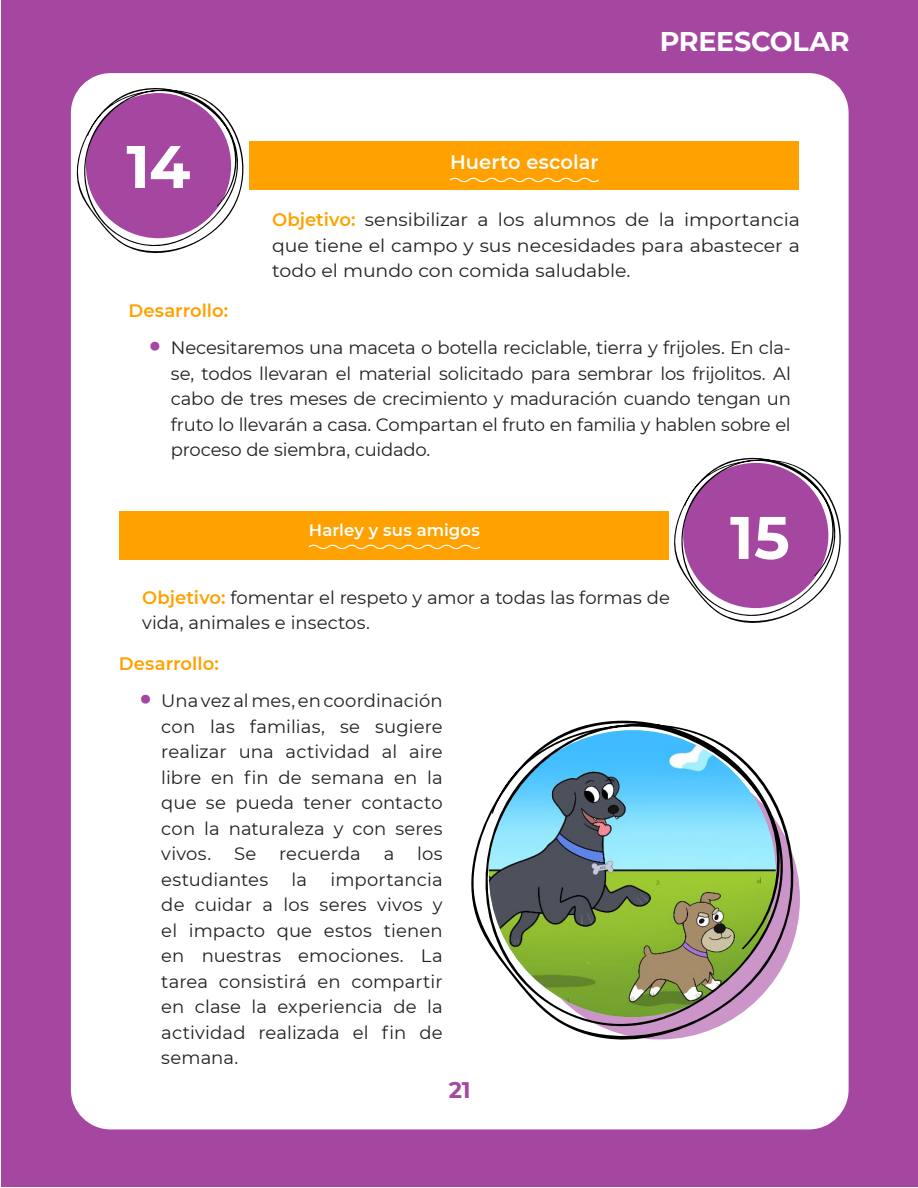
<style>
.page{position:relative;width:918px;height:1188px;background:#fff}
.page>*{position:absolute;margin:0;border:0;box-sizing:border-box;transform-origin:0 0}
.Días{font:700 60px "Montserrat";color:#fff}
.t1{font:700 27px "Montserrat";letter-spacing:-.015em;color:#fff}
.t2{font:700 22.5px "Montserrat";color:#a546a0}
.tituloActividades{font:600 19.5px "Montserrat";letter-spacing:.005em;color:#fff}
.t3{font:18px/25.5px "Montserrat";color:#231f20;text-align:justify}
.t4{font:18px/25.5px "Montserrat";color:#231f20;text-align:justify;scale:1.05 1}
.t5{font:600 18px "Montserrat";letter-spacing:.005em;color:#ffa100}
.tituloActividades-2{font:600 16.5px "Montserrat";letter-spacing:.005em;color:#fff}
.s1{font-weight:600;color:#ffa100}
.s2{font-weight:900;font-size:27px;color:#a546a0}
</style>
<div class="page">
<div style="left:2px;top:1px;width:916px;height:1186px;background:#a546a0"></div>
<div style="left:71px;top:73px;width:778px;height:1056px;background:#fff;border-radius:40px"></div>
<div style="left:119px;top:511px;width:550px;height:49px;background:#ffa100"></div>
<svg style="left:308px;top:544px;width:173px;height:6px"></svg>
<svg style="left:674px;top:457px;width:167px;height:166px"></svg>
<div style="left:249px;top:141px;width:550px;height:49px;background:#ffa100"></div>
<svg style="left:449px;top:177px;width:150px;height:6px"></svg>
<svg style="left:73px;top:83px;width:171px;height:170px"></svg>
<svg style="left:471px;top:720px;width:329px;height:320px"></svg>
<p class="Días" style="left:126px;top:123px;width:65px">14</p>
<p class="tituloActividades" style="left:450px;top:148px;width:150px">Huerto escolar</p>
<h2 class="t1" style="left:660px;top:22px;width:191px">PREESCOLAR</h2>
<p class="t4" style="left:272px;top:207px;width:504px"><span class="s1">Objetivo:</span> sensibilizar a los alumnos de la importancia que tiene el campo y sus necesidades para abastecer a todo el mundo con comida saludable.</p>
<p class="t5" style="left:128px;top:298px;width:101px">Desarrollo:</p>
<p class="t3" style="left:171px;top:334px;width:621px;text-indent:-21px"><span class="s2">•</span> Necesitaremos una maceta o botella reciclable, tierra y frijoles. En cla&shy;se, todos llevaran el material solicitado para sembrar los frijolitos. Al cabo de tres meses de crecimiento y maduración cuando tengan un fruto lo llevarán a casa. Compartan el fruto en familia y hablen sobre el proceso de siembra, cuidado.</p>
<p class="tituloActividades-2" style="left:309px;top:519px;width:173px">Harley y sus amigos</p>
<p class="Días" style="left:730px;top:494px;width:61px">15</p>
<p class="t3" style="left:142px;top:584px;width:529px"><span class="s1">Objetivo:</span> fomentar el respeto y amor a todas las formas de vida, animales e insectos.</p>
<p class="t5" style="left:119px;top:651px;width:101px">Desarrollo:</p>
<p class="t3" style="left:161px;top:688px;width:283px;text-indent:-21px"><span class="s2">•</span> Una vez al mes, en coordinación con las familias, se sugiere realizar una actividad al aire libre en fin de semana en la que se pueda tener contacto con la naturaleza y con seres vivos.</p>
<p class="t3" style="left:234px;top:841px;width:24px">Se</p>
<p class="t3" style="left:279px;top:841px;width:83px">recuerda</p>
<p class="t3" style="left:384px;top:841px;width:12px">a</p>
<p class="t3" style="left:417px;top:841px;width:27px">los</p>
<p class="t3" style="left:161px;top:866px;width:108px">estudiantes</p>
<p class="t3" style="left:292px;top:866px;width:17px">la</p>
<p class="t3" style="left:161px;top:866px;width:283px;text-indent:169px">importancia de cuidar a los seres vivos y el impacto que estos tienen en nuestras emociones. La tarea consistirá en compartir en clase la experiencia de la actividad realizada el fin de semana.</p>
<p class="t2" style="left:449px;top:1073px;width:24px">21</p>
</div>
